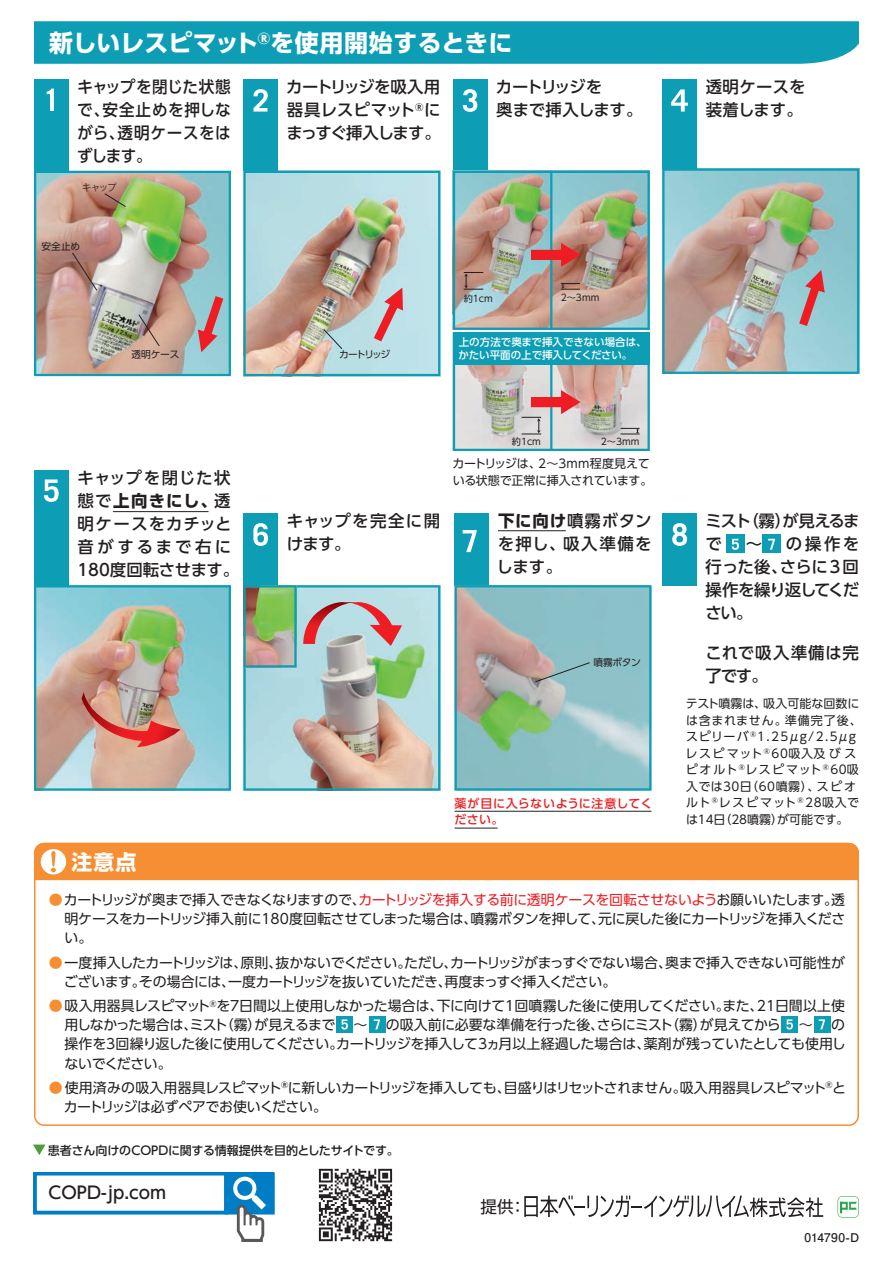
<style>
.page{position:relative;width:893px;height:1263px;background:#fff}
.page>*{position:absolute;margin:0;border:0;box-sizing:border-box;transform-origin:0 0}
.t1{font:700 24px "UD Shin Go Pro";color:#fff}
.t2{font:700 20.85px "UD Shin Go Pro";color:#fff}
.t3{font:500 16.95px "UD Shin Go Pro";color:#231f20}
.t4{font:16.5px "UD Shin Go Pro";color:#231f20}
.t5{font:500 16.35px/23px "UD Shin Go Pro";color:#231f20;text-align:justify}
.t6{font:500 16.35px/23px "UD Shin Go Pro";letter-spacing:.05em;color:#231f20}
.t7{font:500 16.35px/23px "UD Shin Go Pro";color:#231f20;text-align:justify;scale:.95 1}
.t8{font:500 16.35px/23px "UD Shin Go Pro";letter-spacing:.045em;color:#231f20}
.t9{font:500 16.35px/23px "UD Shin Go Pro";letter-spacing:.04em;color:#231f20}
.t10{font:500 16.35px/23px "UD Shin Go Pro";letter-spacing:.02em;color:#231f20}
.t11{font:13.95px/19.2px "UD Shin Go Pro";letter-spacing:-.025em;color:#231f20;text-align:justify}
.t12{font:12px/16.5px "UD Shin Go Pro";letter-spacing:.04em;color:#231f20}
.t13{font:12px/16.5px "UD Shin Go Pro";letter-spacing:-.02em;color:#231f20}
.t14{font:500 12px "UD Shin Go Pro";letter-spacing:-.02em;color:#231f20}
.t15{font:500 12px/16.5px "UD Shin Go Pro";letter-spacing:.035em;color:#ee1d23}
.t16{font:700 12px "Futo Go B101 Pr 5";color:#231f20}
.t17{font:500 10.5px/13.5px "UD Shin Go Pro";letter-spacing:-.005em;color:#fff}
.t18{font:9.75px "UD Shin Go Pro";letter-spacing:-.02em;color:#231f20}
.t19{font:9.75px "Koz Go Pr 6 N";color:#231f20}
.t20{font:9.15px "UD Shin Go Pro";color:#231f20}
.s1{font-weight:700}
.s2{color:#f68f34}
.s3{color:#ee1d23}
</style>
<div class="page">
<div style="left:34px;top:21px;width:825px;height:43px;background:#0d9eb5"></div>
<div style="left:662px;top:513px;width:35px;height:72px;background:#0d9eb5"></div>
<div style="left:34px;top:470px;width:35px;height:115px;background:#0d9eb5"></div>
<hr style="left:113px;top:511px;width:96px;height:1px;background:#231f20">
<div style="left:243px;top:79px;width:35px;height:92px;background:#0d9eb5"></div>
<div style="left:34px;top:79px;width:35px;height:92px;background:#0d9eb5"></div>
<img style="left:34px;top:171px;width:197px;height:205px">
<div style="left:662px;top:79px;width:35px;height:89px;background:#0d9eb5"></div>
<img style="left:662px;top:168px;width:197px;height:206px">
<div style="left:243px;top:513px;width:35px;height:72px;background:#0d9eb5"></div>
<img style="left:243px;top:585px;width:197px;height:206px">
<div style="left:455px;top:513px;width:34px;height:72px;background:#0d9eb5"></div>
<hr style="left:498px;top:530px;width:68px;height:1px;background:#231f20">
<hr style="left:455px;top:811px;width:196px;height:1px;background:#231f20">
<hr style="left:455px;top:828px;width:43px;height:1px;background:#231f20">
<img style="left:243px;top:171px;width:197px;height:205px">
<svg style="left:455px;top:585px;width:196px;height:205px;background:#92b9b7"></svg>
<div style="left:453px;top:79px;width:35px;height:92px;background:#0d9eb5"></div>
<img style="left:453px;top:171px;width:197px;height:280px">
<div style="left:453px;top:333px;width:197px;height:32px;background:#0d9eb5"></div>
<img style="left:34px;top:585px;width:197px;height:206px">
<div style="left:726px;top:534px;width:19px;height:19px;background:#0d9eb5"></div>
<svg style="left:732px;top:539px;width:7px;height:11px"></svg>
<div style="left:763px;top:534px;width:18px;height:19px;background:#0d9eb5"></div>
<svg style="left:768px;top:539px;width:7px;height:11px"></svg>
<svg style="left:672px;top:523px;width:15px;height:23px"></svg>
<svg style="left:44px;top:479px;width:15px;height:23px"></svg>
<svg style="left:254px;top:89px;width:14px;height:23px"></svg>
<svg style="left:47px;top:89px;width:7px;height:22px"></svg>
<svg style="left:671px;top:89px;width:17px;height:23px"></svg>
<svg style="left:253px;top:523px;width:15px;height:23px"></svg>
<svg style="left:463px;top:530px;width:14px;height:22px"></svg>
<svg style="left:463px;top:89px;width:14px;height:23px"></svg>
<svg style="left:34px;top:880px;width:825px;height:246px"></svg>
<div style="left:34px;top:843px;width:825px;height:37px;background:#f68f34"></div>
<div style="left:336px;top:1016px;width:17px;height:16px;background:#0d9eb5"></div>
<svg style="left:341px;top:1019px;width:7px;height:10px"></svg>
<div style="left:369px;top:1016px;width:16px;height:16px;background:#0d9eb5"></div>
<svg style="left:374px;top:1019px;width:6px;height:10px"></svg>
<div style="left:781px;top:1016px;width:17px;height:16px;background:#0d9eb5"></div>
<svg style="left:786px;top:1019px;width:7px;height:10px"></svg>
<div style="left:814px;top:1016px;width:16px;height:16px;background:#0d9eb5"></div>
<svg style="left:819px;top:1019px;width:6px;height:10px"></svg>
<div style="left:34px;top:1172px;width:194px;height:42px;border:4px solid #007ec5"></div>
<svg style="left:222px;top:1172px;width:52px;height:70px"></svg>
<img style="left:318px;top:1168px;width:75px;height:74px">
<svg style="left:33px;top:1144px;width:13px;height:11px"></svg>
<svg style="left:837px;top:1196px;width:22px;height:21px"></svg>
<svg style="left:524px;top:1195px;width:299px;height:22px"></svg>
<h1 class="t1" style="left:49px;top:23px;width:465px">新しいレスピマット<sup>®</sup>を使用開始するときに</h1>
<p class="t7" style="left:77px;top:75px;width:163px">キャップを閉じた状態で、安全止めを押しながら、透明ケースをはずします。</p>
<p class="t19" style="left:82px;top:182px;width:37px">キャップ</p>
<p class="t5" style="left:286px;top:75px;width:156px">カートリッジを吸入用器具レスピマット<sup>®</sup>にまっすぐ挿入します。</p>
<p class="t5" style="left:496px;top:75px;width:149px">カートリッジを<br>奥まで挿入します。</p>
<p class="t18" style="left:42px;top:239px;width:40px">安全止め</p>
<p class="t18" style="left:131px;top:347px;width:50px">透明ケース</p>
<p class="t18" style="left:339px;top:347px;width:53px">カートリッジ</p>
<p class="t20" style="left:464px;top:292px;width:31px">約1cm</p>
<p class="t20" style="left:561px;top:290px;width:40px">2～3mm</p>
<p class="t17" style="left:459px;top:335px;width:190px">上の方法で奥まで挿入できない場合は、かたい平面の上で挿入してください。</p>
<p class="t20" style="left:512px;top:434px;width:31px">約1cm</p>
<p class="t20" style="left:601px;top:434px;width:40px">2～3mm</p>
<p class="t6" style="left:77px;top:466px;width:163px">キャップを閉じた状態で<span class="s1">上向きにし、</span>透明ケースをカチッと音がするまで右に<br>180度回転させます。</p>
<h2 class="t2" style="left:71px;top:844px;width:66px">注意点</h2>
<p class="t13" style="left:452px;top:455px;width:201px">カートリッジは、2～3mm程度見えている状態で正常に挿入されています。</p>
<p class="t9" style="left:287px;top:509px;width:155px">キャップを完全に開けます。</p>
<p class="t5" style="left:497px;top:509px;width:157px"><span class="s1">下に向け</span>噴霧ボタンを押し、吸入準備をします。</p>
<p class="t18" style="left:593px;top:655px;width:49px">噴霧ボタン</p>
<p class="t15" style="left:454px;top:794px;width:200px">薬が目に入らないように注意してください。</p>
<p class="t10" style="left:706px;top:75px;width:101px">透明ケースを装着します。</p>
<p class="t5" style="left:706px;top:509px;width:156px">ミスト（霧）が見えるまで　～　の操作を行った後、さらに３回操作を繰り返してください。</p>
<p class="t8" style="left:706px;top:640px;width:155px">これで吸入準備は完了です。</p>
<p class="t12" style="left:685px;top:695px;width:178px">テスト噴霧は、吸入可能な回数には含まれません。準備完了後、スピリーバ<sup>®</sup>1.25μg/2.5μgレスピマット<sup>®</sup>60吸入及びスピオルト<sup>®</sup>レスピマット<sup>®</sup>60吸入では30日（60噴霧）、スピオルト<sup>®</sup>レスピマット<sup>®</sup> 28吸入では14日（28噴霧）が可能です。</p>
<p class="t11" style="left:64px;top:890px;width:782px;text-indent:-16px"><span class="s2">●</span>カートリッジが奥まで挿入できなくなりますので、<span class="s3">カートリッジを挿入する前に透明ケースを回転させないよう</span>お願いいたします。透明ケースをカートリッジ挿入前に180度回転させてしまった場合は、噴霧ボタンを押して、元に戻した後にカートリッジを挿入ください。</p>
<p class="t11" style="left:64px;top:952px;width:782px;text-indent:-15px"><span class="s2">●</span> 一度挿入したカートリッジは、原則、抜かないでください。ただし、カートリッジがまっすぐでない場合、奥まで挿入できない可能性がございます。その場合には、一度カートリッジを抜いていただき、再度まっすぐ挿入ください。</p>
<p class="t11" style="left:64px;top:996px;width:783px;text-indent:-16px"><span class="s2">●</span>吸入用器具レスピマット<sup>®</sup>を7日間以上使用しなかった場合は、下に向けて1回噴霧した後に使用してください。また、21日間以上使用しなかった場合は、ミスト（霧）が見えるまで　 ～　 の吸入前に必要な準備を行った後、さらにミスト（霧）が見えてから　 ～　 の操作を3回繰り返した後に使用してください。カートリッジを挿入して3ヵ月以上経過した場合は、薬剤が残っていたとしても使用しないでください。</p>
<p class="t11" style="left:64px;top:1078px;width:783px;text-indent:-15px"><span class="s2">●</span> 使用済みの吸入用器具レスピマット<sup>®</sup>に新しいカートリッジを挿入しても、目盛りはリセットされません。吸入用器具レスピマット<sup>®</sup>とカートリッジは必ずペアでお使いください。</p>
<p class="t14" style="left:48px;top:1140px;width:352px">患者さん向けのCOPDに関する情報提供を目的としたサイトです。</p>
<p class="t3" style="left:49px;top:1179px;width:119px">COPD-jp.com</p>
<p class="t4" style="left:481px;top:1193px;width:47px">提供：</p>
<p class="t16" style="left:804px;top:1228px;width:56px">014790-D</p>
</div>
